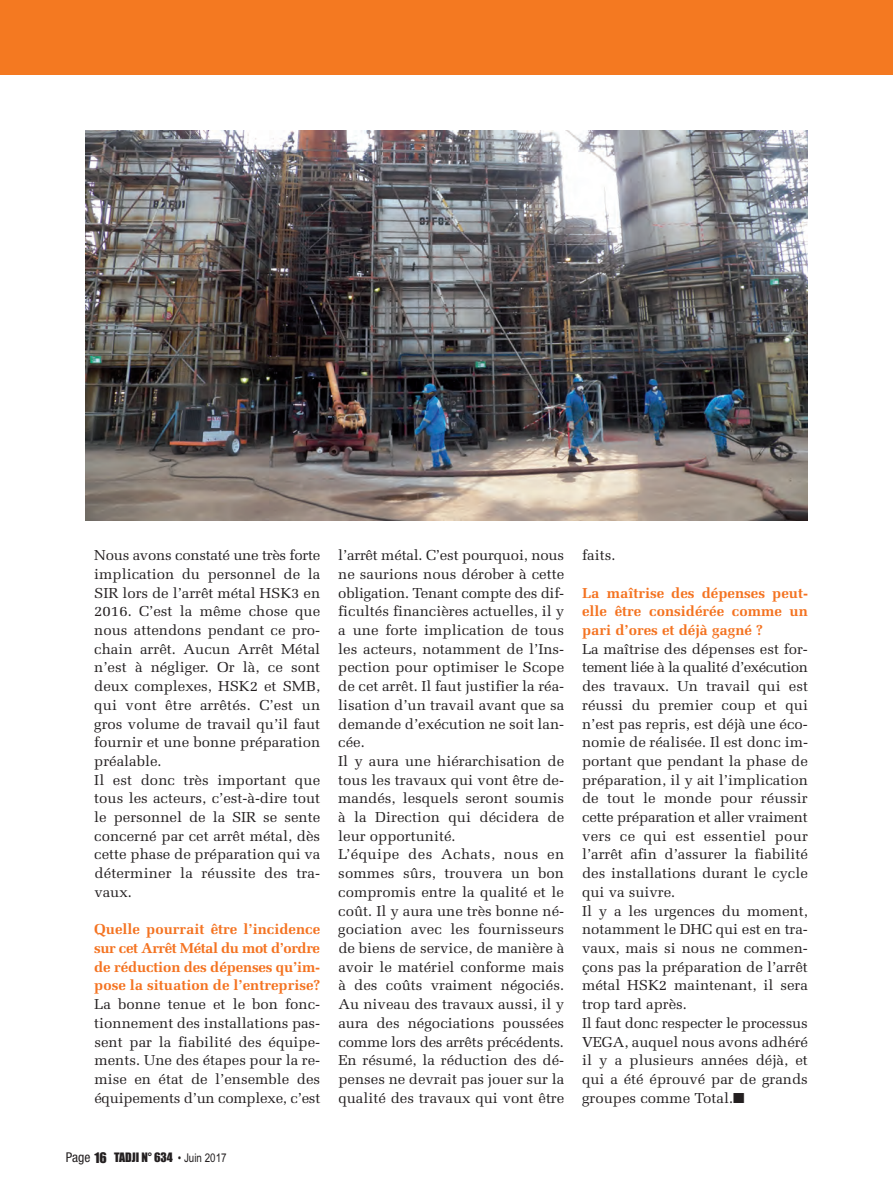
<style>
.page{position:relative;width:893px;height:1191px;background:#fff}
.page>*{position:absolute;margin:0;border:0;box-sizing:border-box;transform-origin:0 0}
.t1{font:14.4px/18.8px "Melior";color:#231f20;scale:1.04 1}
.t2{font:700 14.4px/18.8px "Melior";color:#f47321;text-align:justify;scale:1.04 1}
.t3{font:12px "Impact";color:#231f20}
.s1{font-family:"Helvetica Neue";font-stretch:condensed;font-size:13.5px}
.s2{font-size:13.5px}
.s3{font-family:"Arial Narrow"}
</style>
<div class="page">
<div style="left:0;top:0;width:893px;height:75px;background:#f47921"></div>
<img style="left:85px;top:130px;width:723px;height:390px">
<p class="t1" style="left:94px;top:546px;width:219px">Nous avons constaté une très forte implication du personnel de la<br>SIR lors de l’arrêt métal HSK3 en<br>2016. C’est la même chose que nous attendons pendant ce pro&shy;chain arrêt. Aucun Arrêt Métal n’est à négliger. Or là, ce sont deux complexes, HSK2 et SMB, qui vont être arrêtés. C’est un gros volume de travail qu’il faut fournir et une bonne préparation préalable.<br>Il est donc très important que tous les acteurs, c’est-à-dire tout le personnel de la SIR se sente concerné par cet arrêt métal, dès cette phase de préparation qui va déterminer la réussite des tra&shy;vaux.</p>
<p class="t2" style="left:94px;top:920px;width:219px">Quelle pourrait être l’incidence sur cet Arrêt Métal du mot d’ordre de réduction des dépenses qu’im&shy;pose la situation de l’entreprise?</p>
<p class="t1" style="left:94px;top:994px;width:219px;text-align:justify">La bonne tenue et le bon fonc&shy;tionnement des installations pas&shy;sent par la fiabilité des équipe&shy;ments. Une des étapes pour la re&shy;mise en état de l’ensemble des équipements d’un complexe, c’est</p>
<p class="t3" style="left:66px;top:1151px;width:162px"><span class="s1">Page</span> <span class="s2">16</span> TADJI N° 634 <span class="s3">• Juin 2017</span></p>
<p class="t1" style="left:338px;top:546px;width:219px">l’arrêt métal. C’est pourquoi, nous ne saurions nous dérober à cette obligation. Tenant compte des dif&shy;ficultés financières actuelles, il y a une forte implication de tous les acteurs, notamment de l’Ins&shy;pection pour optimiser le Scope de cet arrêt. Il faut justifier la réa&shy;lisation d’un travail avant que sa demande d’exécution ne soit lan&shy;cée.<br>Il y aura une hiérarchisation de tous les travaux qui vont être de&shy;mandés, lesquels seront soumis à la Direction qui décidera de leur opportunité.<br>L’équipe des Achats, nous en sommes sûrs, trouvera un bon compromis entre la qualité et le coût. Il y aura une très bonne né&shy;gociation avec les fournisseurs de biens de service, de manière à avoir le matériel conforme mais à des coûts vraiment négociés.<br>Au niveau des travaux aussi, il y aura des négociations poussées comme lors des arrêts précédents.<br>En résumé, la réduction des dé&shy;penses ne devrait pas jouer sur la qualité des travaux qui vont être</p>
<p class="t1" style="left:582px;top:546px;width:34px">faits.</p>
<p class="t2" style="left:582px;top:583px;width:219px">La maîtrise des dépenses peut&shy;elle être considérée comme un pari d’ores et déjà gagné ?</p>
<p class="t1" style="left:582px;top:639px;width:219px">La maîtrise des dépenses est for&shy;tement liée à la qualité d’exécution des travaux. Un travail qui est réussi du premier coup et qui n’est pas repris, est déjà une éco&shy;nomie de réalisée. Il est donc im&shy;portant que pendant la phase de préparation, il y ait l’implication de tout le monde pour réussir cette préparation et aller vraiment vers ce qui est essentiel pour l’arrêt afin d’assurer la fiabilité des installations durant le cycle qui va suivre.<br>Il y a les urgences du moment, notamment le DHC qui est en tra&shy;vaux, mais si nous ne commen&shy;çons pas la préparation de l’arrêt métal HSK2 maintenant, il sera trop tard après.<br>Il faut donc respecter le processus<br>VEGA, auquel nous avons adhéré il y a plusieurs années déjà, et qui a été éprouvé par de grands groupes comme Total.■</p>
</div>
